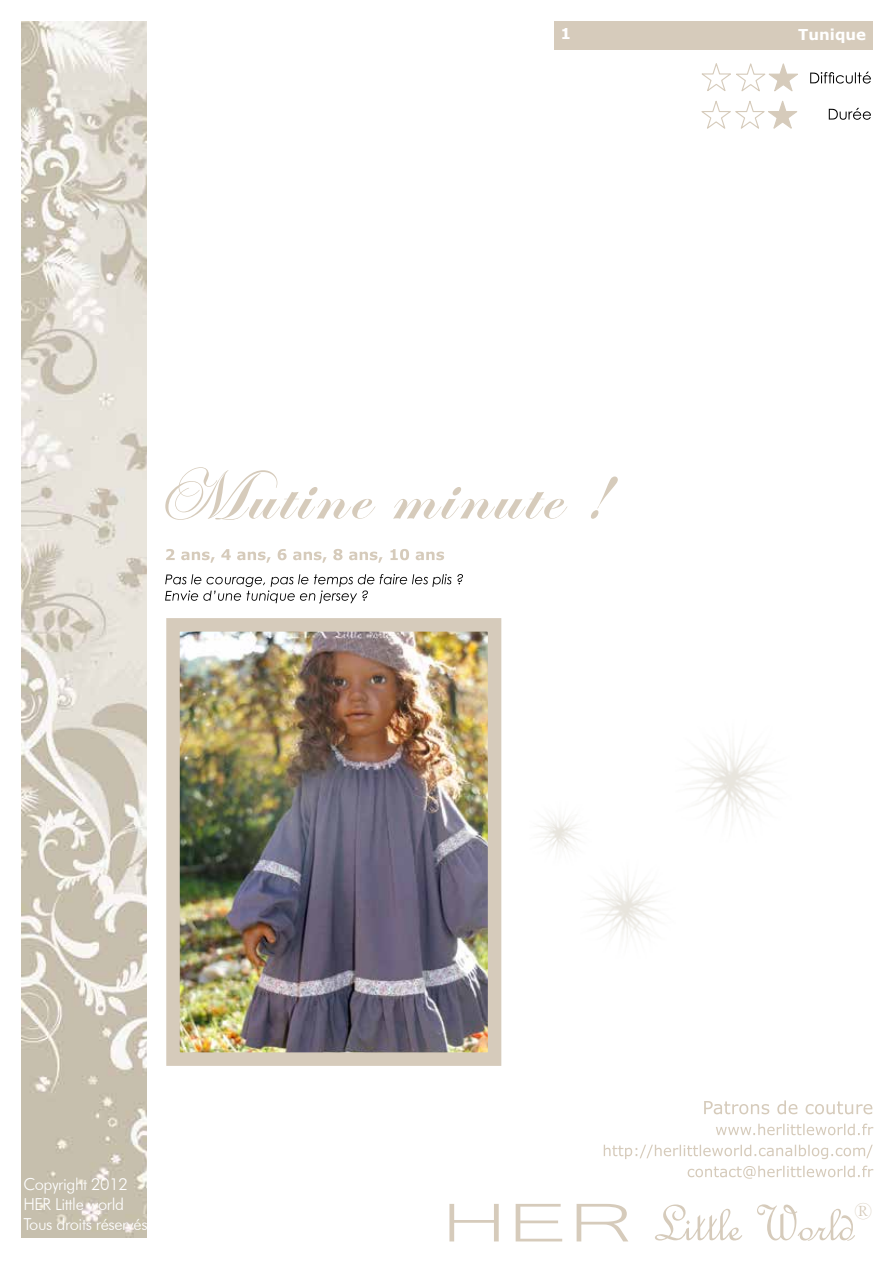
<style>
.page{position:relative;width:893px;height:1263px;background:#fff}
.page>*{position:absolute;margin:0;border:0;box-sizing:border-box;transform-origin:0 0}
.t1{font:54px "French Script";color:#d6cbbb}
.t2{font:24px "French Script";color:#d6cbbb}
.t3{font:300 16.5px/19.8px "Futura BT";letter-spacing:-.025em;color:#fff}
.t4{font:700 15px "Verdana";color:#fff}
</style>
<div class="page">
<img style="left:21px;top:21px;width:125px;height:1216px">
<div style="left:554px;top:21px;width:319px;height:29px;background:#d6cbbb"></div>
<svg style="left:449px;top:1204px;width:50px;height:37px"></svg>
<svg style="left:516px;top:1204px;width:46px;height:37px"></svg>
<svg style="left:577px;top:1204px;width:51px;height:37px"></svg>
<svg style="left:165px;top:467px;width:453px;height:53px"></svg>
<svg style="left:166px;top:549px;width:278px;height:14px"></svg>
<img style="left:181px;top:633px;width:305px;height:418px">
<div style="left:166px;top:618px;width:335px;height:448px;border:14px solid #d6cbbb"></div>
<svg style="left:688px;top:1165px;width:185px;height:14px"></svg>
<svg style="left:604px;top:1145px;width:269px;height:14px"></svg>
<svg style="left:716px;top:1123px;width:157px;height:12px"></svg>
<svg style="left:704px;top:1100px;width:168px;height:14px"></svg>
<img style="left:593px;top:878px;width:65px;height:60px">
<img style="left:688px;top:746px;width:82px;height:72px">
<img style="left:538px;top:815px;width:40px;height:35px">
<svg style="left:702px;top:63px;width:96px;height:29px"></svg>
<svg style="left:701px;top:101px;width:97px;height:28px"></svg>
<svg style="left:810px;top:72px;width:61px;height:12px"></svg>
<svg style="left:829px;top:108px;width:42px;height:12px"></svg>
<svg style="left:165px;top:574px;width:298px;height:29px"></svg>
<p class="t4" style="left:560px;top:23px;width:12px">1</p>
<p class="t4" style="left:798px;top:24px;width:69px">Tunique</p>
<p class="t3" style="left:23px;top:1174px;width:126px">Copyright 2012<br>HER Little world<br>Tous droits réservés</p>
<h1 class="t1" style="left:652px;top:1190px;width:203px">Little World</h1>
<h2 class="t2" style="left:854px;top:1197px;width:20px">®</h2>
</div>
